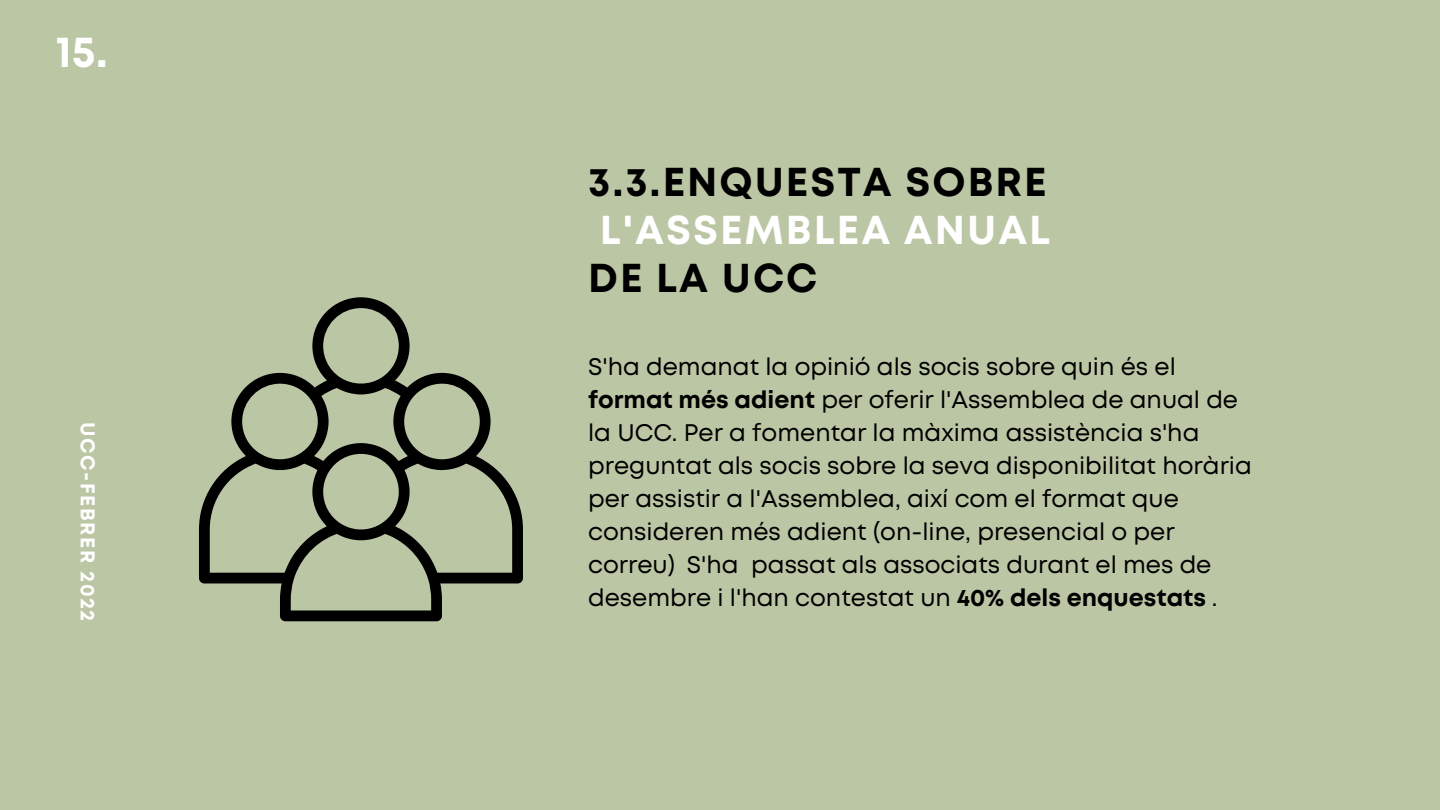
<style>
.page{position:relative;width:1440px;height:810px;background:#bbc6a5}
.page>*{position:absolute;margin:0;border:0;box-sizing:border-box;transform-origin:0 0}
.t1{font:700 44px "Mont";color:#fff}
.t2{font:700 40.3px "Mont";letter-spacing:.05em;color:#000}
.t3{font:700 40.3px "Mont";letter-spacing:.05em;color:#fff}
.t4{font:24px/33px "Mont";color:#000}
.t5{font:700 20px "Mont";letter-spacing:.08em;color:#fff}
.s1{font-weight:700}
</style>
<div class="page">
<svg style="left:199px;top:297px;width:324px;height:324px"></svg>
<h1 class="t1" style="left:56px;top:35px;width:53px">15.</h1>
<p class="t5" style="left:95px;top:422px;width:201px;rotate:90deg">UCC-FEBRER 2022</p>
<h2 class="t2" style="left:588px;top:167px;width:460px">3.3.ENQUESTA SOBRE</h2>
<h2 class="t3" style="left:600px;top:215px;width:452px">L'ASSEMBLEA ANUAL</h2>
<h2 class="t2" style="left:588px;top:263px;width:231px">DE LA UCC</h2>
<p class="t4" style="left:588px;top:352px;width:665px">S'ha demanat la opinió als socis sobre quin és el <span class="s1">format més adient</span> per oferir l'Assemblea de anual de la UCC. Per a fomentar la màxima assistència s'ha preguntat als socis sobre la seva disponibilitat horària per assistir a l'Assemblea, així com el format que consideren més adient (on-line, presencial o per correu) S'ha passat als associats durant el mes de desembre i l'han contestat un <span class="s1">40% dels enquestats</span> .</p>
</div>
